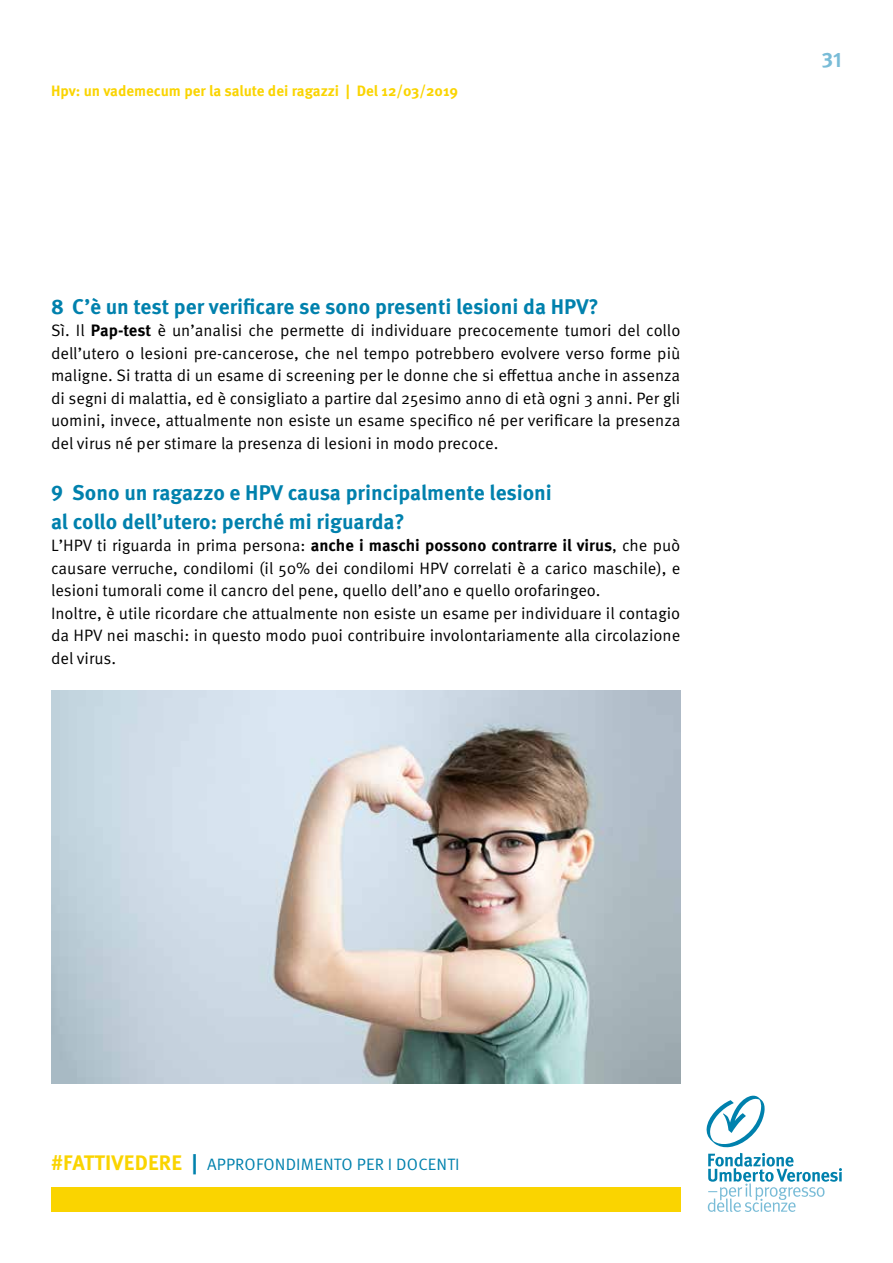
<style>
.page{position:relative;width:893px;height:1263px;background:#fff}
.page>*{position:absolute;margin:0;border:0;box-sizing:border-box;transform-origin:0 0}
.t1{font:700 21.15px/28.8px "Meta Pro";color:#0081ad}
.t2{font:700 21px "Meta Pro";color:#79bcd7}
.t3{font:16.5px/22.5px "Meta Pro";color:#000;text-align:justify}
.t4{font:16.5px "Meta Pro";letter-spacing:.01em;color:#0081ad}
.t5{font:700 15px "Meta Pro";color:#fad400}
.s1{font-weight:700}
.s2{font-weight:700;font-size:21px;color:#fad400}
.s3{font-weight:700;font-size:21px}
</style>
<div class="page">
<svg style="left:707px;top:1096px;width:135px;height:116px"></svg>
<div style="left:51px;top:1187px;width:629px;height:25px;background:#fad400"></div>
<img style="left:51px;top:690px;width:629px;height:393px">
<p class="t5" style="left:51px;top:82px;width:408px">Hpv: un vademecum per la salute dei ragazzi | Del 12/03/2019</p>
<p class="t1" style="left:51px;top:293px;width:549px">8 C’è un test per verificare se sono presenti lesioni da HPV?</p>
<p class="t3" style="left:51px;top:320px;width:631px">Sì. Il <span class="s1">Pap-test</span> è un’analisi che permette di individuare precocemente tumori del collo dell’utero o lesioni pre-cancerose, che nel tempo potrebbero evolvere verso forme più maligne. Si tratta di un esame di screening per le donne che si effettua anche in assenza di segni di malattia, ed è consigliato a partire dal 25esimo anno di età ogni 3 anni. Per gli uomini, invece, attualmente non esiste un esame specifico né per verificare la presenza del virus né per stimare la presenza di lesioni in modo precoce.</p>
<p class="t1" style="left:51px;top:479px;width:502px">9 Sono un ragazzo e HPV causa principalmente lesioni al collo dell’utero: perché mi riguarda?</p>
<p class="t3" style="left:51px;top:535px;width:631px;text-align:left">L’HPV ti riguarda in prima persona: <span class="s1">anche i maschi possono contrarre il virus</span>, che può causare verruche, condilomi (il 50% dei condilomi HPV correlati è a carico maschile), e lesioni tumorali come il cancro del pene, quello dell’ano e quello orofaringeo.<br>Inoltre, è utile ricordare che attualmente non esiste un esame per individuare il contagio da HPV nei maschi: in questo modo puoi contribuire involontariamente alla circolazione del virus.</p>
<p class="t2" style="left:822px;top:46px;width:22px">31</p>
<p class="t4" style="left:51px;top:1153px;width:410px"><span class="s2">#FATTIVEDERE</span> <span class="s3">|</span> APPROFONDIMENTO PER I DOCENTI</p>
</div>
